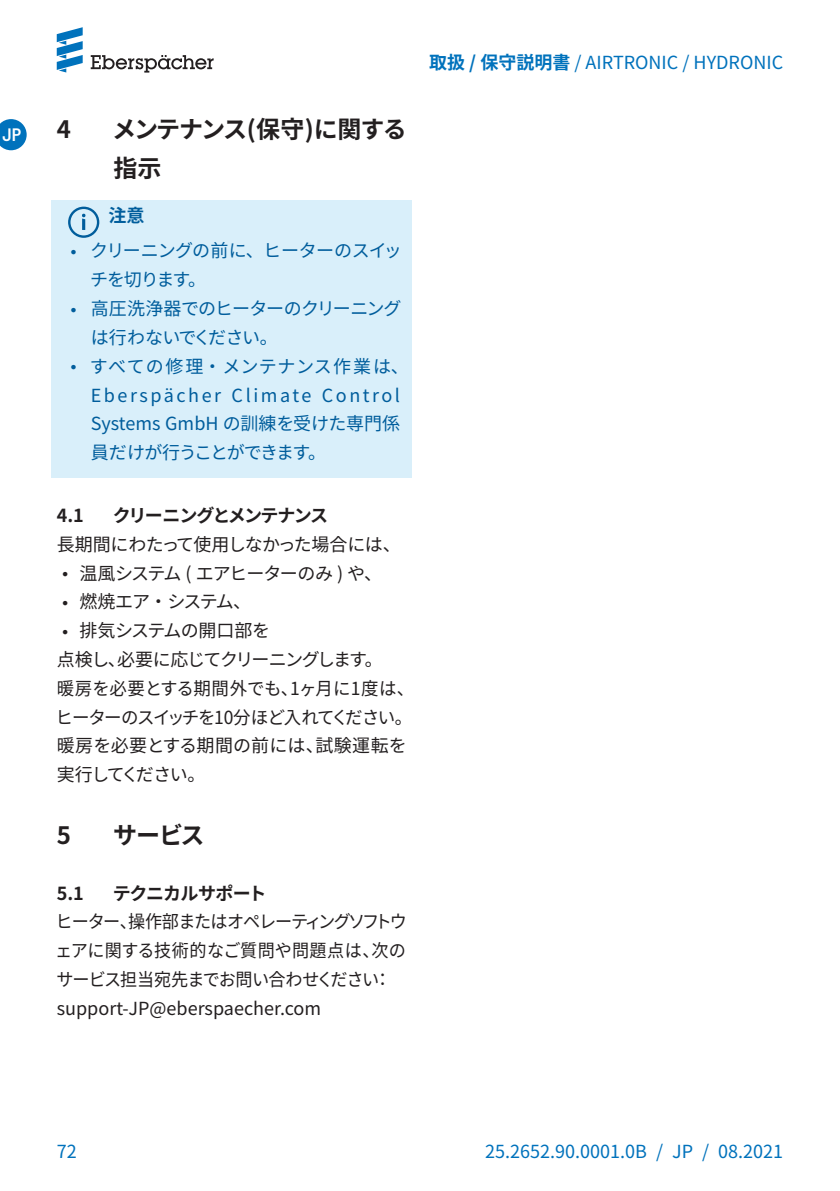
<style>
.page{position:relative;width:840px;height:1191px;background:#fff}
.page>*{position:absolute;margin:0;border:0;box-sizing:border-box;transform-origin:0 0}
.t1{font:700 24px/38.4px "Noto Sans JP";letter-spacing:-.05em;color:#231f20}
.t2{font:18px/28.8px "Noto Sans JP";letter-spacing:-.01em;color:#005d9c}
.Copy___links{font:18px/28.8px "Noto Sans JP";letter-spacing:-.025em;color:#231f20}
.Copy___links-2{font:18px/28.8px "Noto Sans JP";letter-spacing:-.025em;color:#231f20;text-align:justify;scale:.95 1}
.t3{font:18px "Noto Sans JP";color:#0072bc}
.Copy___links-3{font:18px/28.8px "Noto Sans JP";color:#231f20}
.Copy___links-4{font:18px "Noto Sans JP";letter-spacing:-.075em;color:#231f20}
.t4{font:18px/28.8px "Noto Sans JP";letter-spacing:-.04em;color:#005d9c}
.t5{font:18px/28.8px "Noto Sans JP";letter-spacing:-.055em;color:#005d9c}
.Copy___links-5{font:18px "Noto Sans JP";letter-spacing:-.055em;color:#231f20}
.t6{font:700 18px "Noto Sans JP";letter-spacing:-.07em;color:#231f20}
.t7{font:700 18px "Noto Sans JP";letter-spacing:-.095em;color:#231f20}
.t8{font:600 semi-condensed 18px "Barlow";color:#fff}
.Hinweis-Box___Headli{font:700 18px "Noto Sans JP";color:#005d9c}
.s1{font-family:"Barlow";font-weight:600;font-stretch:semi-condensed}
.s2{font-weight:700}
</style>
<div class="page">
<svg style="left:0;top:119px;width:27px;height:31px"></svg>
<div style="left:51px;top:200px;width:360px;height:47px;background:#d9effa"></div>
<div style="left:51px;top:229px;width:360px;height:75px;background:#d9effa"></div>
<div style="left:51px;top:286px;width:360px;height:76px;background:#d9effa"></div>
<div style="left:51px;top:344px;width:360px;height:133px;background:#d9effa"></div>
<svg style="left:68px;top:207px;width:31px;height:31px"></svg>
<svg style="left:91px;top:55px;width:122px;height:18px"></svg>
<svg style="left:57px;top:27px;width:26px;height:45px"></svg>
<p class="t8" style="left:2px;top:123px;width:20px">JP</p>
<p class="t1" style="left:57px;top:111px;width:16px">4</p>
<p class="t1" style="left:112px;top:111px;width:296px">メンテナンス(保守)に関する指示</p>
<p class="Hinweis-Box___Headli" style="left:108px;top:205px;width:37px">注意</p>
<p class="t5" style="left:90px;top:237px;width:313px;text-indent:-19px"><span class="s1">•</span> クリーニングの前に、ヒーターのスイッチを切ります。</p>
<p class="t4" style="left:91px;top:294px;width:312px;text-indent:-20px"><span class="s1">•</span> 高圧洗浄器でのヒーターのクリーニングは行わないでください。</p>
<p class="t2" style="left:91px;top:352px;width:319px;text-indent:-20px"><span class="s1">•</span> すべての修理・メンテナンス作業は、<br>Eberspächer Climate Control<br>Systems GmbH の訓練を受けた専門係員だけが行うことができます。</p>
<p class="t6" style="left:57px;top:505px;width:29px">4.1</p>
<p class="t7" style="left:113px;top:505px;width:216px">クリーニングとメンテナンス</p>
<p class="Copy___links" style="left:57px;top:530px;width:345px">長期間にわたって使用しなかった場合には、</p>
<p class="Copy___links-5" style="left:62px;top:563px;width:321px"><span class="s1">•</span> 温風システム ( エアヒーターのみ ) や、</p>
<p class="Copy___links-4" style="left:62px;top:591px;width:190px"><span class="s1">•</span> 燃焼エア・システム、</p>
<p class="Copy___links" style="left:62px;top:616px;width:209px"><span class="s1">•</span> 排気システムの開口部を</p>
<p class="Copy___links-4" style="left:57px;top:649px;width:327px">点検し、必要に応じてクリーニングします。</p>
<p class="Copy___links" style="left:56px;top:674px;width:360px">暖房を必要とする期間外でも、1ヶ月に1度は、ヒーターのスイッチを10分ほど入れてください。</p>
<p class="Copy___links-3" style="left:57px;top:732px;width:351px">暖房を必要とする期間の前には、試験運転を実行してください。</p>
<p class="t1" style="left:57px;top:816px;width:16px">5</p>
<p class="t1" style="left:113px;top:816px;width:93px">サービス</p>
<p class="t6" style="left:57px;top:882px;width:29px">5.1</p>
<p class="t6" style="left:113px;top:882px;width:155px">テクニカルサポート</p>
<p class="Copy___links-2" style="left:55px;top:907px;width:371px">ヒーター、操作部またはオペレーティングソフトウェアに関する技術的なご質問や問題点は、次のサービス担当宛先までお問い合わせください：</p>
<p class="Copy___links-3" style="left:57px;top:994px;width:266px">support-JP@eberspaecher.com</p>
<p class="t3" style="left:429px;top:52px;width:353px"><span class="s2">取扱 / 保守説明書</span> / Airtronic / Hyd ronic</p>
<p class="t3" style="left:57px;top:1141px;width:21px">72</p>
<p class="t3" style="left:485px;top:1141px;width:299px">25.2652.90.0001.0B / JP / 08.2021</p>
</div>
